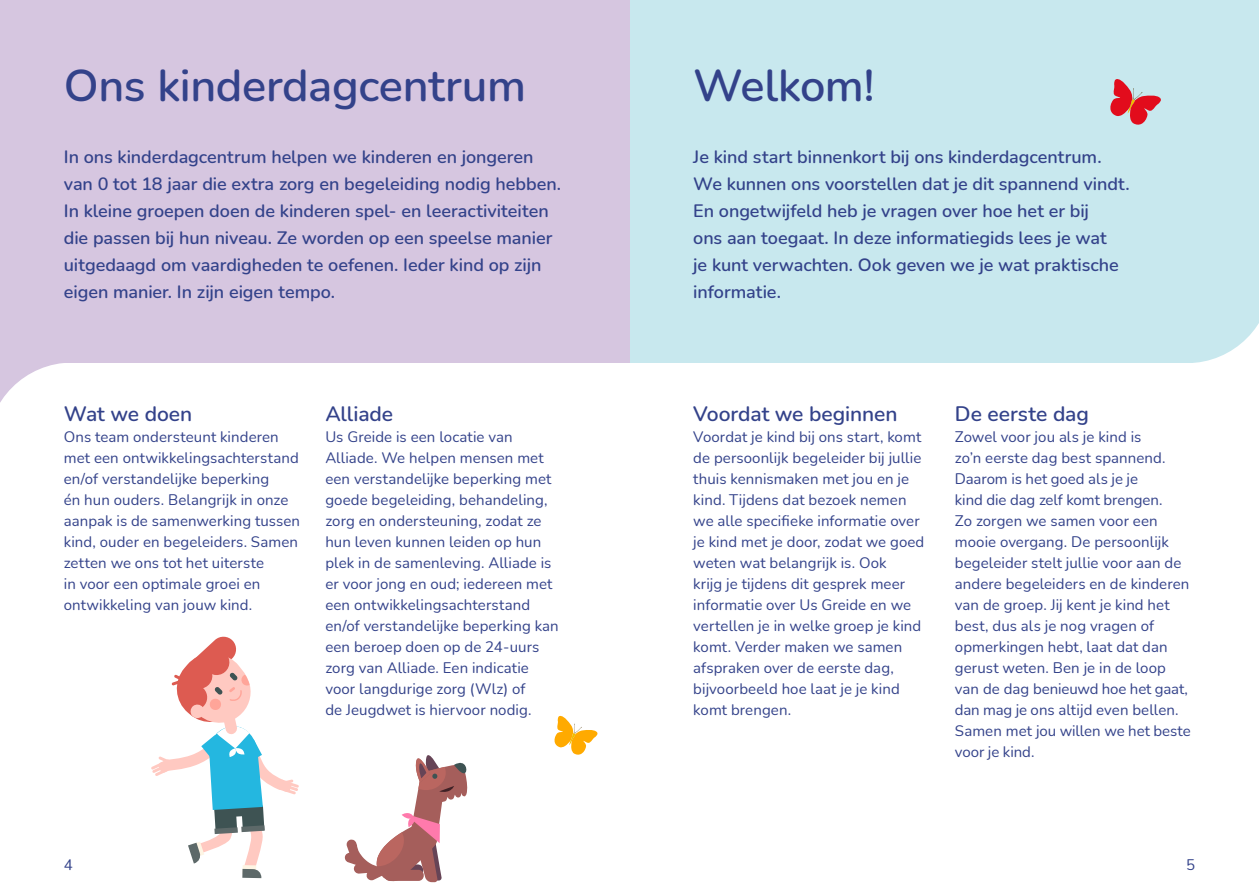
<style>
.page{position:relative;width:1259px;height:893px;background:#fff}
.page>*{position:absolute;margin:0;border:0;box-sizing:border-box;transform-origin:0 0}
.t1{font:600 45px "Nunito";letter-spacing:-.01em;color:#33428a}
.t2{font:600 21px "Nunito";letter-spacing:-.005em;color:#33428a}
.t3{font:600 18px/27px "Nunito";letter-spacing:-.005em;color:#33428a}
.t4{font:15px/21px "Nunito";letter-spacing:.005em;color:#33428a}
</style>
<div class="page">
<div style="left:629px;top:0;width:630px;height:363px;background:#c8e8ee"></div>
<div style="left:0;top:0;width:629px;height:363px;background:#d6c6e0"></div>
<svg style="left:0;top:363px;width:62px;height:40px"></svg>
<svg style="left:1194px;top:323px;width:65px;height:40px"></svg>
<svg style="left:344px;top:755px;width:124px;height:128px"></svg>
<div style="left:384px;top:870px;width:40px;height:11px;background:#a55e5b;border-radius:5px"></div>
<svg style="left:151px;top:636px;width:148px;height:242px"></svg>
<svg style="left:1110px;top:79px;width:51px;height:46px"></svg>
<svg style="left:554px;top:716px;width:43px;height:39px"></svg>
<h1 class="t1" style="left:64px;top:54px;width:464px">Ons kinderdagcentrum</h1>
<h1 class="t1" style="left:693px;top:54px;width:183px">Welkom!</h1>
<p class="t3" style="left:64px;top:142px;width:499px">In ons kinderdagcentrum helpen we kinderen en jongeren van 0 tot 18 jaar die extra zorg en begeleiding nodig hebben.<br>In kleine groepen doen de kinderen spel- en leeractiviteiten die passen bij hun niveau. Ze worden op een speelse manier uitgedaagd om vaardigheden te oefenen. Ieder kind op zijn eigen manier. In zijn eigen tempo.</p>
<p class="t3" style="left:693px;top:142px;width:438px">Je kind start binnenkort bij ons kinderdagcentrum.<br>We kunnen ons voorstellen dat je dit spannend vindt.<br>En ongetwijfeld heb je vragen over hoe het er bij<br>ons aan toegaat. In deze informatiegids lees je wat<br>je kunt verwachten. Ook geven we je wat praktische informatie.</p>
<h2 class="t2" style="left:64px;top:399px;width:130px">Wat we doen</h2>
<p class="t4" style="left:64px;top:426px;width:238px">Ons team ondersteunt kinderen met een ontwikkelingsachterstand en/of verstandelijke beperking<br>én hun ouders. Belangrijk in onze aanpak is de samenwerking tussen kind, ouder en begeleiders. Samen zetten we ons tot het uiterste<br>in voor een optimale groei en ontwikkeling van jouw kind.</p>
<h2 class="t2" style="left:325px;top:399px;width:69px">Alliade</h2>
<p class="t4" style="left:325px;top:426px;width:235px">Us Greide is een locatie van<br>Alliade. We helpen mensen met een verstandelijke beperking met goede begeleiding, behandeling, zorg en ondersteuning, zodat ze hun leven kunnen leiden op hun plek in de samenleving. Alliade is er voor jong en oud; iedereen met een ontwikkelingsachterstand en/of verstandelijke beperking kan een beroep doen op de 24-uurs zorg van Alliade. Een indicatie voor langdurige zorg (Wlz) of<br>de Jeugdwet is hiervoor nodig.</p>
<h2 class="t2" style="left:693px;top:399px;width:206px">Voordat we beginnen</h2>
<p class="t4" style="left:693px;top:426px;width:233px">Voordat je kind bij ons start, komt de persoonlijk begeleider bij jullie thuis kennismaken met jou en je kind. Tijdens dat bezoek nemen we alle specifieke informatie over je kind met je door, zodat we goed weten wat belangrijk is. Ook<br>krijg je tijdens dit gesprek meer informatie over Us Greide en we vertellen je in welke groep je kind komt. Verder maken we samen afspraken over de eerste dag, bijvoorbeeld hoe laat je je kind komt brengen.</p>
<h2 class="t2" style="left:955px;top:399px;width:135px">De eerste dag</h2>
<p class="t4" style="left:955px;top:426px;width:237px">Zowel voor jou als je kind is<br>zo’n eerste dag best spannend.<br>Daarom is het goed als je je<br>kind die dag zelf komt brengen.<br>Zo zorgen we samen voor een mooie overgang. De persoonlijk begeleider stelt jullie voor aan de andere begeleiders en de kinderen van de groep. Jij kent je kind het best, dus als je nog vragen of opmerkingen hebt, laat dat dan gerust weten. Ben je in de loop van de dag benieuwd hoe het gaat, dan mag je ons altijd even bellen.<br>Samen met jou willen we het beste voor je kind.</p>
<p class="t4" style="left:64px;top:854px;width:10px">4</p>
<p class="t4" style="left:1186px;top:854px;width:10px">5</p>
</div>
